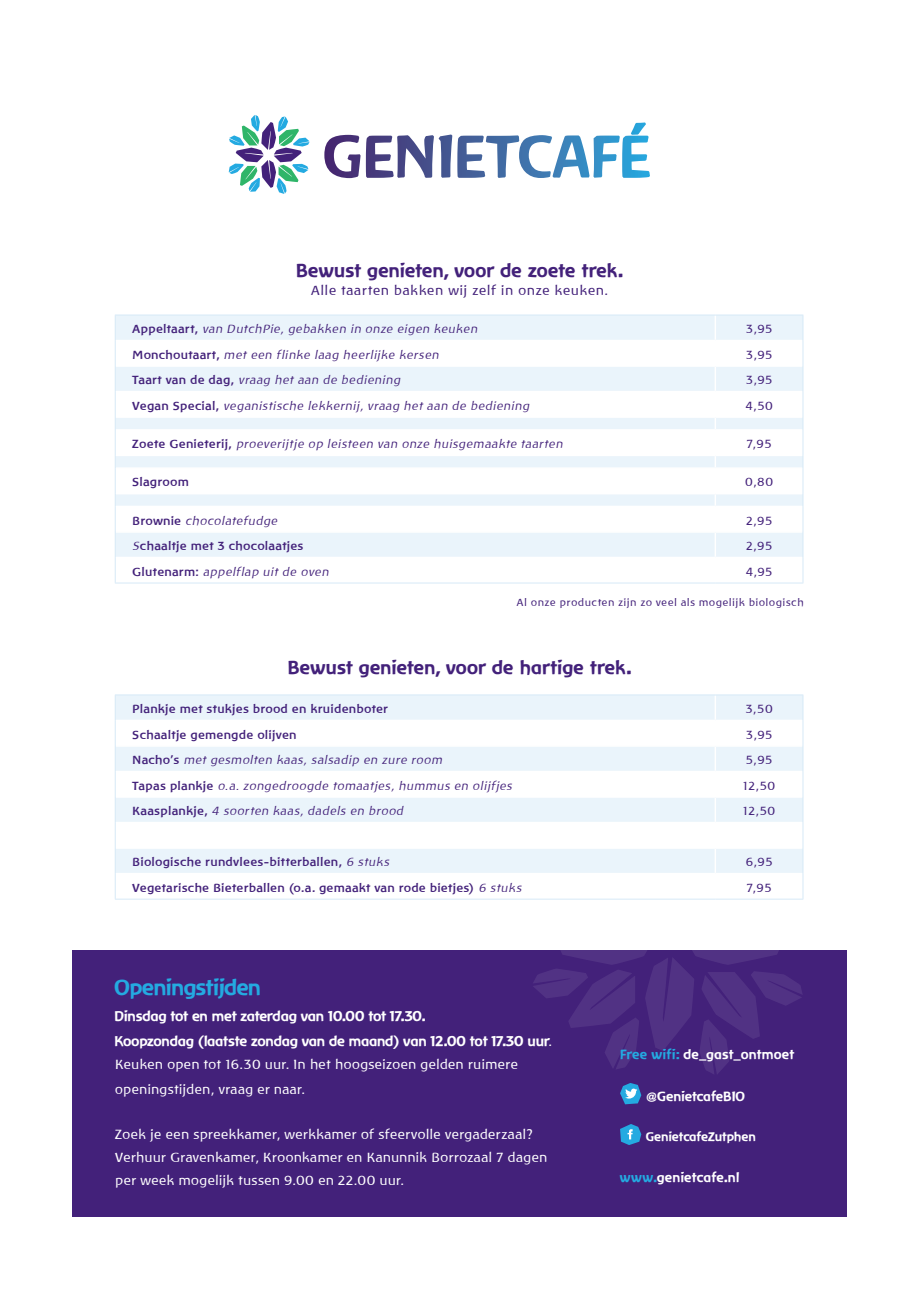
<style>
.page{position:relative;width:919px;height:1289px;background:#fff}
.page>*{position:absolute;margin:0;border:0;box-sizing:border-box;transform-origin:0 0}
.t1{font:21px "Baar Zeitgeist";letter-spacing:-.005em;color:#24aae1}
.t2{font:18px "Baar Zeitgeist";letter-spacing:.025em;color:#43217a}
.t3{font:13.5px/22.5px "Baar Philos";color:#fff}
.t4{font:13.5px/25.5px "Baar Zeitgeist";letter-spacing:.005em;color:#fff}
.t5{font:13.5px "Baar Philos";letter-spacing:.025em;color:#43217a}
.t6{font:12.75px "Baar Zeitgeist";letter-spacing:.03em;color:#fff}
.t7{font:italic 12px "Baar Philos";letter-spacing:.025em;color:#43217a}
.t8{font:700 12px "Baar Philos";letter-spacing:.025em;color:#43217a}
.t9{font:12px "Baar Philos";letter-spacing:.035em;color:#43217a}
.t10{font:12px "Baar Zeitgeist";letter-spacing:.02em;color:#fff}
.t11{font:10.5px "Baar Philos";letter-spacing:.04em;color:#43217a}
.s1{font-weight:700;font-style:normal}
.s2{font-weight:400;font-style:italic}
.s3{font-family:"Baar Philos"}
.s4{color:#24aae1}
</style>
<div class="page">
<svg style="left:324px;top:135px;width:36px;height:43px"></svg>
<svg style="left:366px;top:122px;width:284px;height:56px"></svg>
<svg style="left:229px;top:115px;width:80px;height:79px"></svg>
<svg style="left:116px;top:315px;width:686px;height:241px"></svg>
<hr style="left:714px;top:315px;width:2px;height:25px;background:#fff">
<hr style="left:116px;top:340px;width:599px;height:1px;background:#fff">
<hr style="left:715px;top:340px;width:87px;height:1px;background:#fff">
<hr style="left:714px;top:341px;width:2px;height:24px;background:#fff">
<hr style="left:116px;top:365px;width:599px;height:2px;background:#fff">
<hr style="left:715px;top:365px;width:87px;height:2px;background:#fff">
<hr style="left:714px;top:367px;width:2px;height:24px;background:#fff">
<hr style="left:116px;top:391px;width:599px;height:1px;background:#fff">
<hr style="left:715px;top:391px;width:87px;height:1px;background:#fff">
<hr style="left:714px;top:392px;width:2px;height:24px;background:#fff">
<hr style="left:116px;top:416px;width:599px;height:2px;background:#fff">
<hr style="left:715px;top:416px;width:87px;height:2px;background:#fff">
<svg style="left:714px;top:418px;width:2px;height:11px"></svg>
<hr style="left:116px;top:429px;width:599px;height:1px;background:#fff">
<hr style="left:715px;top:429px;width:87px;height:1px;background:#fff">
<hr style="left:714px;top:430px;width:2px;height:24px;background:#fff">
<hr style="left:116px;top:454px;width:599px;height:2px;background:#fff">
<hr style="left:715px;top:454px;width:87px;height:2px;background:#fff">
<svg style="left:714px;top:456px;width:2px;height:11px"></svg>
<hr style="left:116px;top:467px;width:599px;height:2px;background:#fff">
<hr style="left:715px;top:467px;width:87px;height:2px;background:#fff">
<hr style="left:714px;top:469px;width:2px;height:24px;background:#fff">
<hr style="left:116px;top:493px;width:599px;height:1px;background:#fff">
<hr style="left:715px;top:493px;width:87px;height:1px;background:#fff">
<svg style="left:714px;top:494px;width:2px;height:11px"></svg>
<hr style="left:116px;top:505px;width:599px;height:2px;background:#fff">
<hr style="left:715px;top:505px;width:87px;height:2px;background:#fff">
<hr style="left:714px;top:507px;width:2px;height:24px;background:#fff">
<hr style="left:116px;top:531px;width:599px;height:1px;background:#fff">
<hr style="left:715px;top:531px;width:87px;height:1px;background:#fff">
<hr style="left:714px;top:532px;width:2px;height:24px;background:#fff">
<hr style="left:115px;top:314px;width:600px;height:1px;background:#d6e9f7">
<hr style="left:715px;top:314px;width:88px;height:1px;background:#d6e9f7">
<svg style="left:115px;top:315px;width:1px;height:267px"></svg>
<svg style="left:802px;top:315px;width:1px;height:267px"></svg>
<hr style="left:115px;top:582px;width:600px;height:1px;background:#d6e9f7">
<hr style="left:715px;top:582px;width:88px;height:1px;background:#d6e9f7">
<svg style="left:116px;top:695px;width:686px;height:177px;fill:#eaf4fb"></svg>
<hr style="left:714px;top:695px;width:2px;height:24px;background:#fff">
<hr style="left:116px;top:719px;width:599px;height:2px;background:#fff">
<hr style="left:715px;top:719px;width:87px;height:2px;background:#fff">
<hr style="left:714px;top:721px;width:2px;height:24px;background:#fff">
<hr style="left:116px;top:745px;width:599px;height:1px;background:#fff">
<hr style="left:715px;top:745px;width:87px;height:1px;background:#fff">
<hr style="left:714px;top:746px;width:2px;height:24px;background:#fff">
<hr style="left:116px;top:770px;width:599px;height:2px;background:#fff">
<hr style="left:715px;top:770px;width:87px;height:2px;background:#fff">
<hr style="left:714px;top:772px;width:2px;height:24px;background:#fff">
<hr style="left:116px;top:796px;width:599px;height:1px;background:#fff">
<hr style="left:715px;top:796px;width:87px;height:1px;background:#fff">
<hr style="left:714px;top:797px;width:2px;height:24px;background:#fff">
<hr style="left:116px;top:821px;width:599px;height:2px;background:#fff">
<hr style="left:715px;top:821px;width:87px;height:2px;background:#fff">
<hr style="left:714px;top:823px;width:2px;height:24px;background:#fff">
<hr style="left:116px;top:847px;width:599px;height:1px;background:#fff">
<hr style="left:715px;top:847px;width:87px;height:1px;background:#fff">
<hr style="left:714px;top:848px;width:2px;height:24px;background:#fff">
<hr style="left:115px;top:694px;width:600px;height:1px;background:#d6e9f7">
<hr style="left:715px;top:694px;width:88px;height:1px;background:#d6e9f7">
<svg style="left:115px;top:695px;width:1px;height:203px"></svg>
<svg style="left:802px;top:695px;width:1px;height:203px"></svg>
<hr style="left:115px;top:898px;width:600px;height:1px;background:#d6e9f7">
<hr style="left:715px;top:898px;width:88px;height:1px;background:#d6e9f7">
<div style="left:72px;top:950px;width:774px;height:266px;background:#43217a"></div>
<svg style="left:533px;top:950px;width:269px;height:124px"></svg>
<svg style="left:620px;top:1083px;width:21px;height:21px"></svg>
<svg style="left:620px;top:1124px;width:21px;height:21px"></svg>
<h2 class="t2" style="left:296px;top:259px;width:327px">Bewust genieten, voor de zoete trek.</h2>
<p class="t5" style="left:311px;top:283px;width:299px">Alle taarten bakken wij zelf in onze keuken.</p>
<p class="t7" style="left:132px;top:322px;width:346px"><span class="s1">Appeltaart,</span> van DutchPie, gebakken in onze eigen keuken</p>
<p class="t9" style="left:745px;top:322px;width:28px">3,95</p>
<p class="t7" style="left:132px;top:348px;width:308px"><span class="s1">Monchoutaart,</span> met een flinke laag heerlijke kersen</p>
<p class="t9" style="left:745px;top:348px;width:28px">3,95</p>
<p class="t7" style="left:132px;top:373px;width:269px"><span class="s1">Taart van de dag,</span> vraag het aan de bediening</p>
<p class="t9" style="left:745px;top:373px;width:28px">3,95</p>
<p class="t7" style="left:132px;top:399px;width:398px"><span class="s1">Vegan Special,</span> veganistische lekkernij, vraag het aan de bediening</p>
<p class="t9" style="left:745px;top:399px;width:29px">4,50</p>
<p class="t7" style="left:132px;top:437px;width:432px"><span class="s1">Zoete Genieterij,</span> proeverijtje op leisteen van onze huisgemaakte taarten</p>
<p class="t9" style="left:746px;top:437px;width:27px">7,95</p>
<p class="t8" style="left:132px;top:475px;width:58px">Slagroom</p>
<p class="t9" style="left:745px;top:475px;width:29px">0,80</p>
<p class="t7" style="left:132px;top:514px;width:147px"><span class="s1">Brownie</span> chocolatefudge</p>
<p class="t9" style="left:746px;top:514px;width:28px">2,95</p>
<p class="t8" style="left:132px;top:539px;width:173px"><span class="s2">S</span>chaaltje met 3 chocolaatjes</p>
<p class="t9" style="left:746px;top:539px;width:28px">2,95</p>
<p class="t7" style="left:132px;top:565px;width:198px"><span class="s1">Glutenarm:</span> appelflap uit de oven</p>
<p class="t9" style="left:745px;top:565px;width:28px">4,95</p>
<p class="t11" style="left:516px;top:596px;width:288px">Al onze producten zijn zo veel als mogelijk biologisch</p>
<h2 class="t2" style="left:288px;top:656px;width:344px">Bewust genieten, voor de hartige trek.</h2>
<p class="t8" style="left:132px;top:702px;width:257px">Plankje met stukjes brood en kruidenboter</p>
<p class="t9" style="left:745px;top:702px;width:29px">3,50</p>
<p class="t8" style="left:132px;top:727px;width:166px">Schaaltje gemengde olijven</p>
<p class="t9" style="left:745px;top:727px;width:28px">3,95</p>
<p class="t7" style="left:132px;top:753px;width:311px"><span class="s1">Nacho’s</span> met gesmolten kaas, salsadip en zure room</p>
<p class="t9" style="left:745px;top:753px;width:28px">5,95</p>
<p class="t7" style="left:132px;top:779px;width:381px"><span class="s1">Tapas plankje</span> o.a. zongedroogde tomaatjes, hummus en olijfjes</p>
<p class="t9" style="left:743px;top:778px;width:34px">12,50</p>
<p class="t7" style="left:132px;top:804px;width:272px"><span class="s1">Kaasplankje,</span> 4 soorten kaas, dadels en brood</p>
<p class="t9" style="left:743px;top:804px;width:34px">12,50</p>
<p class="t8" style="left:132px;top:855px;width:258px">Biologische rundvlees-bitterballen, <span class="s2">6 stuks</span></p>
<p class="t9" style="left:745px;top:855px;width:28px">6,95</p>
<p class="t8" style="left:132px;top:880px;width:390px">Vegetarische Bieterballen (o.a. gemaakt van rode bietjes) <span class="s2">6 stuks</span></p>
<p class="t9" style="left:746px;top:881px;width:27px">7,95</p>
<h1 class="t1" style="left:115px;top:974px;width:148px">Openingstijden</h1>
<p class="t4" style="left:115px;top:1003px;width:438px">Dinsdag tot en met zaterdag van 10.00 tot 17.30.<br>Koopzondag (laatste zondag van de maand) van 12.00 tot 17.30 uur<span class="s3">.</span></p>
<p class="t3" style="left:115px;top:1051px;width:404px;line-height:25.5px">Keuken open tot 16.30 uur. In het hoogseizoen gelden ruimere openingstijden, vraag er naar.</p>
<p class="t3" style="left:115px;top:1123px;width:434px">Zoek je een spreekkamer, werkkamer of sfeervolle vergaderzaal?<br>Verhuur Gravenkamer, Kroonkamer en Kanunnik Borrozaal 7 dagen per week mogelijk tussen 9.00 en 22.00 uur.</p>
<p class="t6" style="left:620px;top:1046px;width:176px"><span class="s4">Free wifi:</span> de_gast_ontmoet</p>
<p class="t6" style="left:646px;top:1088px;width:101px">@GenietcafeBIO</p>
<p class="t10" style="left:646px;top:1128px;width:111px">GenietcafeZutphen</p>
<p class="t6" style="left:620px;top:1169px;width:121px"><span class="s4">www.</span>genietcafe.nl</p>
</div>
